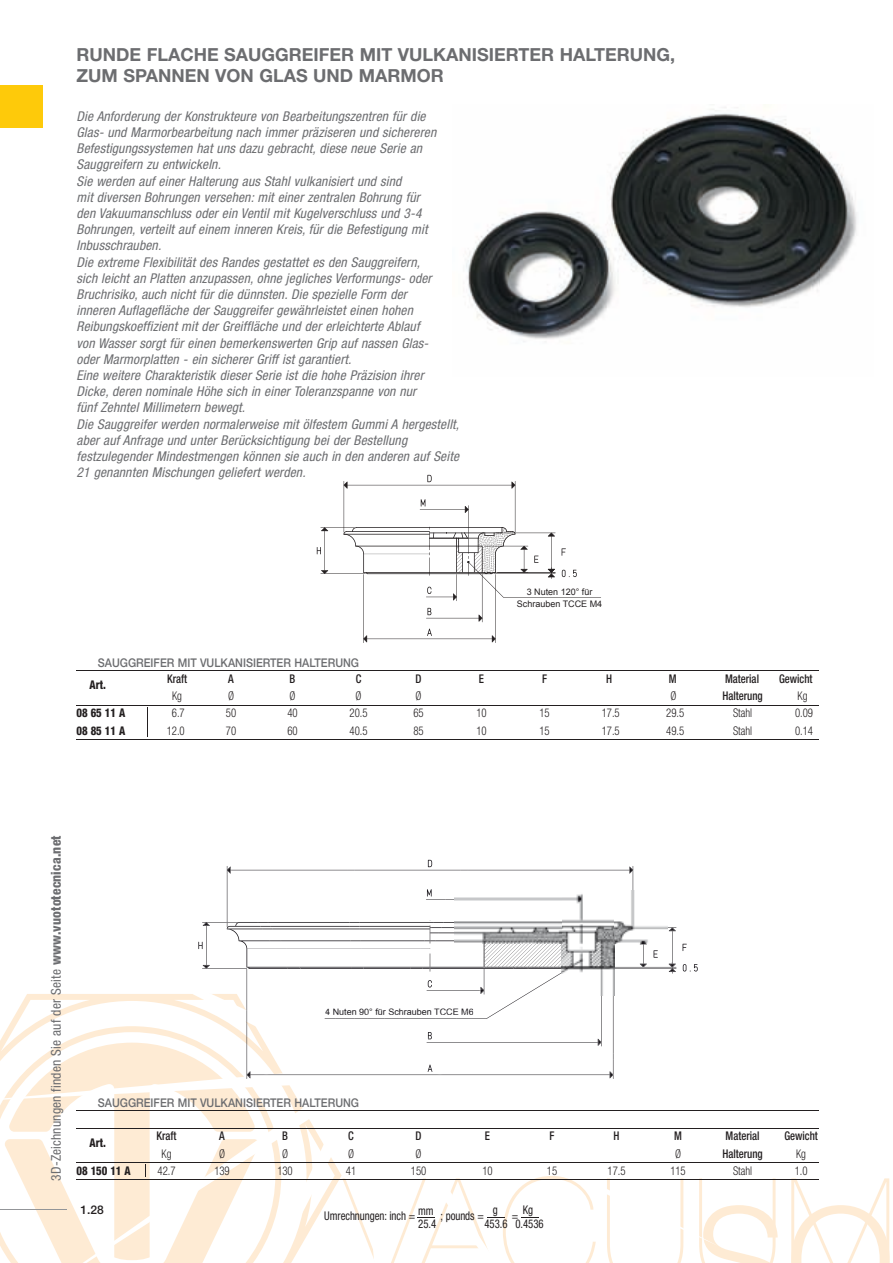
<style>
.page{position:relative;width:893px;height:1263px;background:#fff}
.page>*{position:absolute;margin:0;border:0;box-sizing:border-box;transform-origin:0 0}
.t1{font:700 18px/21.6px "Helvetica Neue";color:#6c6d70}
.t2{font:italic condensed 13.5px/16.2px "Helvetica Neue";letter-spacing:.01em;color:#6c6d70}
.t3{font:condensed 13.5px "Helvetica Neue";letter-spacing:.01em;color:#6c6d70}
.t4{font:300 condensed 12px "Helvetica Neue";letter-spacing:-.005em;color:#231f20;scale:.9 1}
.t5{font:500 12px "Helvetica Neue";color:#6c6d70;scale:.9 1}
.t6{font:500 condensed 12px "Helvetica Neue";color:#231f20;scale:.9 1}
.t7{font:condensed 12px "Helvetica Neue";letter-spacing:-.005em;color:#231f20;scale:.9 1}
.t8{font:800 condensed 12px "Helvetica Neue";letter-spacing:-.005em;color:#231f20;scale:.9 1}
.t9{font:500 12px "Helvetica Neue";color:#231f20}
.t10{font:9px/12px "Arial";color:#231f20;text-align:center}
.t11{font:9px "Arial";color:#1a171c}
.s1{font-weight:800}
</style>
<div class="page">
<svg style="left:757px;top:1178px;width:21px;height:85px"></svg>
<svg style="left:0;top:705px;width:757px;height:558px"></svg>
<img style="left:466px;top:107px;width:391px;height:235px">
<svg style="left:317px;top:475px;width:284px;height:168px"></svg>
<svg style="left:683px;top:944px;width:4px;height:7px"></svg>
<svg style="left:683px;top:964px;width:15px;height:7px"></svg>
<svg style="left:198px;top:860px;width:478px;height:219px"></svg>
<svg style="left:342px;top:1176px;width:254px;height:87px"></svg>
<hr style="left:77px;top:670px;width:742px;height:1px;background:#231f20">
<hr style="left:77px;top:705px;width:742px;height:1px;background:#231f20">
<hr style="left:77px;top:739px;width:742px;height:1px;background:#231f20">
<hr style="left:147px;top:707px;width:1px;height:30px;background:#231f20">
<div style="left:0;top:85px;width:43px;height:43px;background:#feca0a"></div>
<hr style="left:77px;top:1110px;width:742px;height:1px;background:#231f20">
<hr style="left:77px;top:1128px;width:742px;height:1px;background:#231f20">
<hr style="left:77px;top:1162px;width:742px;height:1px;background:#231f20">
<hr style="left:77px;top:1179px;width:742px;height:1px;background:#231f20">
<svg style="left:0;top:1139px;width:259px;height:124px"></svg>
<svg style="left:791px;top:1178px;width:99px;height:85px"></svg>
<img style="left:561px;top:891px;width:54px;height:104px">
<img style="left:455px;top:891px;width:106px;height:52px">
<img style="left:615px;top:891px;width:53px;height:52px">
<h1 class="t1" style="left:77px;top:43px;width:600px">RUNDE FLACHE SAUGGREIFER MIT VULKANISIERTER HALTERUNG,<br>ZUM SPANNEN VON GLAS UND MARMOR</h1>
<p class="t2" style="left:77px;top:108px;width:384px">Die Anforderung der Konstrukteure von Bearbeitungszentren für die<br>Glas- und Marmorbearbeitung nach immer präziseren und sichereren Befestigungssystemen hat uns dazu gebracht, diese neue Serie an Sauggreifern zu entwickeln.<br>Sie werden auf einer Halterung aus Stahl vulkanisiert und sind<br>mit diversen Bohrungen versehen: mit einer zentralen Bohrung für<br>den Vakuumanschluss oder ein Ventil mit Kugelverschluss und 3-4<br>Bohrungen, verteilt auf einem inneren Kreis, für die Befestigung mit Inbusschrauben.<br>Die extreme Flexibilität des Randes gestattet es den Sauggreifern,<br>sich leicht an Platten anzupassen, ohne jegliches Verformungs- oder Bruchrisiko, auch nicht für die dünnsten. Die spezielle Form der<br>inneren Auflagefläche der Sauggreifer gewährleistet einen hohen Reibungskoeffizient mit der Greiffläche und der erleichterte Ablauf<br>von Wasser sorgt für einen bemerkenswerten Grip auf nassen Glas-<br>oder Marmorplatten - ein sicherer Griff ist garantiert.<br>Eine weitere Charakteristik dieser Serie ist die hohe Präzision ihrer<br>Dicke, deren nominale Höhe sich in einer Toleranzspanne von nur<br>fünf Zehntel Millimetern bewegt.<br>Die Sauggreifer werden normalerweise mit ölfestem Gummi A hergestellt, aber auf Anfrage und unter Berücksichtigung bei der Bestellung festzulegender Mindestmengen können sie auch in den anderen auf Seite 21 genannten Mischungen geliefert werden.</p>
<p class="t10" style="left:517px;top:586px;width:87px">3 Nuten 120° für<br>Schrauben TCCE M4</p>
<p class="t5" style="left:98px;top:655px;width:292px">SAUGGREIFER MIT VULKANISIERTER HALTERUNG</p>
<p class="t8" style="left:90px;top:677px;width:20px">Art.</p>
<p class="t6" style="left:167px;top:671px;width:24px">Kraft</p>
<p class="t6" style="left:228px;top:671px;width:8px">A</p>
<p class="t6" style="left:290px;top:671px;width:8px">B</p>
<p class="t6" style="left:356px;top:671px;width:8px">C</p>
<p class="t6" style="left:416px;top:671px;width:8px">D</p>
<p class="t6" style="left:479px;top:671px;width:7px">E</p>
<p class="t6" style="left:542px;top:671px;width:7px">F</p>
<p class="t6" style="left:606px;top:671px;width:8px">H</p>
<p class="t6" style="left:669px;top:671px;width:10px">M</p>
<p class="t6" style="left:725px;top:671px;width:39px">Material</p>
<p class="t6" style="left:779px;top:671px;width:39px">Gewicht</p>
<p class="t4" style="left:172px;top:689px;width:13px">Kg</p>
<p class="t4" style="left:228px;top:689px;width:8px">Ø</p>
<p class="t4" style="left:290px;top:689px;width:8px">Ø</p>
<p class="t4" style="left:356px;top:689px;width:8px">Ø</p>
<p class="t4" style="left:416px;top:689px;width:8px">Ø</p>
<p class="t4" style="left:671px;top:689px;width:8px">Ø</p>
<p class="t6" style="left:722px;top:689px;width:46px">Halterung</p>
<p class="t4" style="left:798px;top:689px;width:13px">Kg</p>
<p class="t8" style="left:77px;top:706px;width:56px">08 65 11 A</p>
<p class="t4" style="left:172px;top:706px;width:16px">6.7</p>
<p class="t4" style="left:226px;top:706px;width:13px">50</p>
<p class="t4" style="left:287px;top:706px;width:13px">40</p>
<p class="t4" style="left:350px;top:706px;width:21px">20.5</p>
<p class="t4" style="left:413px;top:706px;width:13px">65</p>
<p class="t4" style="left:476px;top:706px;width:13px">10</p>
<p class="t4" style="left:539px;top:706px;width:13px">15</p>
<p class="t4" style="left:602px;top:706px;width:21px">17.5</p>
<p class="t4" style="left:666px;top:706px;width:21px">29.5</p>
<p class="t4" style="left:733px;top:706px;width:23px">Stahl</p>
<p class="t4" style="left:795px;top:706px;width:21px">0.09</p>
<p class="t8" style="left:77px;top:723px;width:56px">08 85 11 A</p>
<p class="t4" style="left:167px;top:723px;width:21px">12.0</p>
<p class="t4" style="left:226px;top:723px;width:13px">70</p>
<p class="t4" style="left:287px;top:723px;width:13px">60</p>
<p class="t4" style="left:350px;top:723px;width:21px">40.5</p>
<p class="t4" style="left:413px;top:723px;width:13px">85</p>
<p class="t4" style="left:476px;top:723px;width:13px">10</p>
<p class="t4" style="left:539px;top:723px;width:13px">15</p>
<p class="t4" style="left:602px;top:723px;width:21px">17.5</p>
<p class="t4" style="left:666px;top:723px;width:21px">49.5</p>
<p class="t4" style="left:733px;top:723px;width:23px">Stahl</p>
<p class="t4" style="left:795px;top:723px;width:21px">0.14</p>
<p class="t3" style="left:48px;top:1181px;width:347px;rotate:-90deg">3d-zeichnungen finden sie auf der seite <span class="s1">www.vuototecnica.net</span></p>
<p class="t11" style="left:325px;top:1006px;width:150px">4 Nuten 90° für Schrauben TCCE M6</p>
<p class="t5" style="left:98px;top:1096px;width:292px">SAUGGREIFER MIT VULKANISIERTER HALTERUNG</p>
<p class="t8" style="left:90px;top:1135px;width:20px">Art.</p>
<p class="t6" style="left:157px;top:1129px;width:24px">Kraft</p>
<p class="t6" style="left:219px;top:1129px;width:8px">A</p>
<p class="t6" style="left:282px;top:1129px;width:8px">B</p>
<p class="t6" style="left:348px;top:1129px;width:8px">C</p>
<p class="t6" style="left:416px;top:1129px;width:8px">D</p>
<p class="t6" style="left:485px;top:1129px;width:7px">E</p>
<p class="t6" style="left:550px;top:1129px;width:7px">F</p>
<p class="t6" style="left:614px;top:1129px;width:8px">H</p>
<p class="t6" style="left:674px;top:1129px;width:10px">M</p>
<p class="t6" style="left:726px;top:1129px;width:39px">Material</p>
<p class="t6" style="left:784px;top:1129px;width:39px">Gewicht</p>
<p class="t4" style="left:162px;top:1146px;width:13px">Kg</p>
<p class="t4" style="left:219px;top:1146px;width:8px">Ø</p>
<p class="t4" style="left:282px;top:1146px;width:8px">Ø</p>
<p class="t4" style="left:348px;top:1146px;width:8px">Ø</p>
<p class="t4" style="left:416px;top:1146px;width:8px">Ø</p>
<p class="t4" style="left:675px;top:1146px;width:8px">Ø</p>
<p class="t6" style="left:722px;top:1146px;width:46px">Halterung</p>
<p class="t4" style="left:796px;top:1146px;width:13px">Kg</p>
<p class="t8" style="left:77px;top:1163px;width:62px">08 150 11 A</p>
<p class="t4" style="left:158px;top:1164px;width:21px">42.7</p>
<p class="t4" style="left:214px;top:1164px;width:19px">139</p>
<p class="t4" style="left:277px;top:1164px;width:19px">130</p>
<p class="t4" style="left:346px;top:1164px;width:13px">41</p>
<p class="t4" style="left:411px;top:1164px;width:19px">150</p>
<p class="t4" style="left:482px;top:1164px;width:13px">10</p>
<p class="t4" style="left:547px;top:1164px;width:13px">15</p>
<p class="t4" style="left:608px;top:1164px;width:21px">17.5</p>
<p class="t4" style="left:670px;top:1164px;width:19px">115</p>
<p class="t4" style="left:733px;top:1164px;width:23px">Stahl</p>
<p class="t4" style="left:795px;top:1164px;width:16px">1.0</p>
<p class="t9" style="left:81px;top:1202px;width:25px">1.28</p>
<p class="t7" style="left:418px;top:1204px;width:19px">mm</p>
<p class="t7" style="left:493px;top:1202px;width:7px">g</p>
<p class="t7" style="left:523px;top:1203px;width:13px">kg</p>
<p class="t7" style="left:324px;top:1208px;width:103px">umrechnungen: inch =</p>
<p class="t7" style="left:440px;top:1208px;width:50px">; pounds =</p>
<p class="t7" style="left:512px;top:1208px;width:9px">=</p>
<p class="t7" style="left:418px;top:1216px;width:21px">25.4</p>
<p class="t7" style="left:484px;top:1216px;width:67px">453.6 0.4536</p>
</div>
